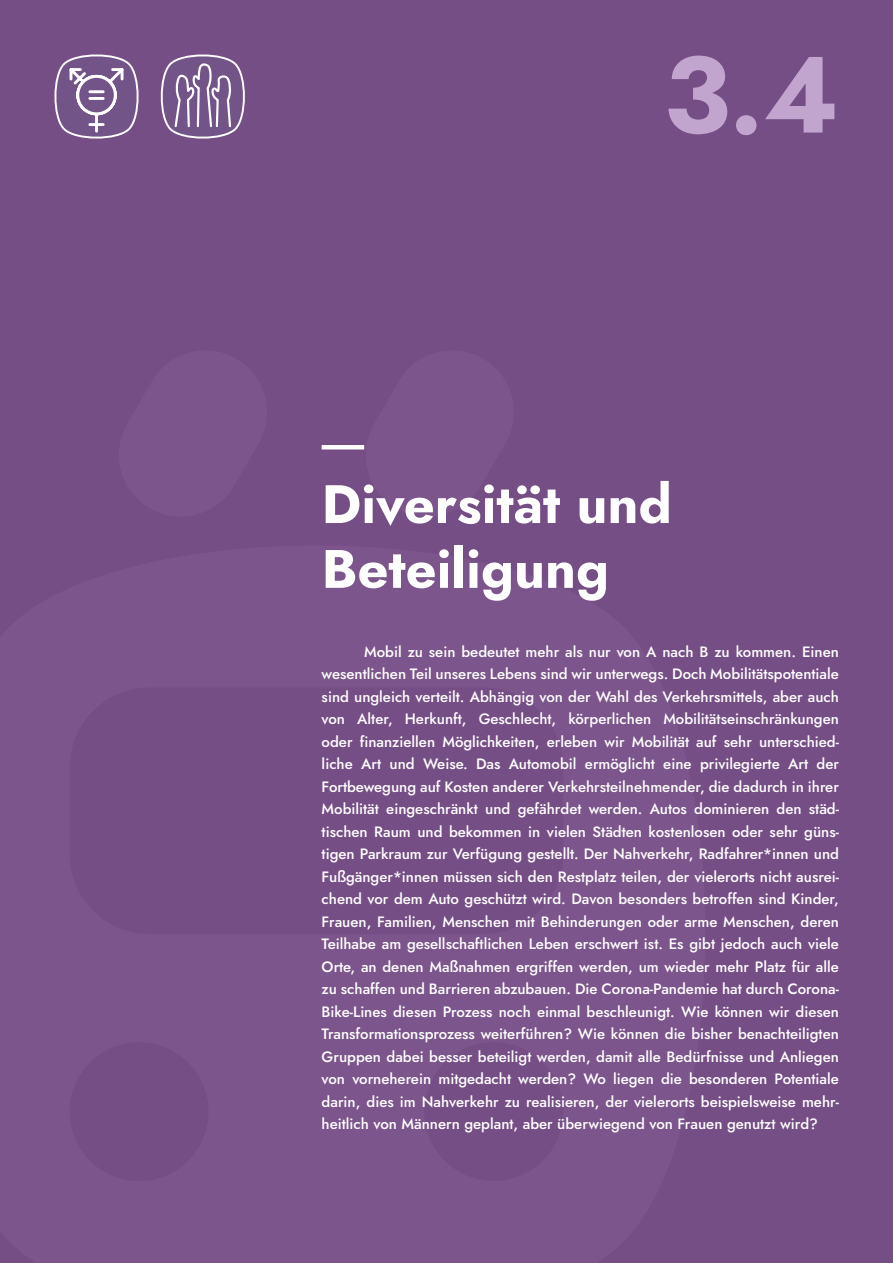
<style>
.page{position:relative;width:893px;height:1263px;background:#754e85}
.page>*{position:absolute;margin:0;border:0;box-sizing:border-box;transform-origin:0 0}
.t1{font:700 108px "Jost";color:#c2a5ce}
.t2{font:700 54px/64.8px "Jost";color:#fff}
.t3{font:500 15px/22.5px "Jost";color:#fff;text-align:justify}
</style>
<div class="page">
<svg style="left:54px;top:54px;width:85px;height:85px"></svg>
<svg style="left:160px;top:54px;width:85px;height:85px"></svg>
<hr style="left:322px;top:445px;width:42px;height:4px;background:#fff">
<h1 class="t1" style="left:663px;top:46px;width:177px">3.4</h1>
<h2 class="t2" style="left:322px;top:475px;width:352px">Diversität und<br>Beteiligung</h2>
<p class="t3" style="left:322px;top:640px;width:519px;text-indent:43px">Mobil zu sein bedeutet mehr als nur von A nach B zu kommen. Einen wesentlichen Teil unseres Lebens sind wir unterwegs. Doch Mobilitätspotentiale sind ungleich verteilt. Abhängig von der Wahl des Verkehrsmittels, aber auch von Alter, Herkunft, Geschlecht, körperlichen Mobilitätseinschränkungen oder finanziellen Möglichkeiten, erleben wir Mobilität auf sehr unterschied&shy;liche Art und Weise. Das Automobil ermöglicht eine privilegierte Art der Fortbewegung auf Kosten anderer Verkehrsteilnehmender, die dadurch in ihrer Mobilität eingeschränkt und gefährdet werden. Autos dominieren den städ&shy;tischen Raum und bekommen in vielen Städten kostenlosen oder sehr güns&shy;tigen Parkraum zur Verfügung gestellt. Der Nahverkehr, Radfahrer*innen und Fußgänger*innen müssen sich den Restplatz teilen, der vielerorts nicht ausrei&shy;chend vor dem Auto geschützt wird. Davon besonders betroffen sind Kinder, Frauen, Familien, Menschen mit Behinderungen oder arme Menschen, deren Teilhabe am gesellschaftlichen Leben erschwert ist. Es gibt jedoch auch viele Orte, an denen Maßnahmen ergriffen werden, um wieder mehr Platz für alle zu schaffen und Barrieren abzubauen. Die Corona-Pandemie hat durch Corona-Bike-Lines diesen Prozess noch einmal beschleunigt. Wie können wir diesen Transformationsprozess weiterführen? Wie können die bisher benachteiligten Gruppen dabei besser beteiligt werden, damit alle Bedürfnisse und Anliegen von vorneherein mitgedacht werden? Wo liegen die besonderen Potentiale darin, dies im Nahverkehr zu realisieren, der vielerorts beispielsweise mehr&shy;heitlich von Männern geplant, aber überwiegend von Frauen genutzt wird?</p>
</div>
